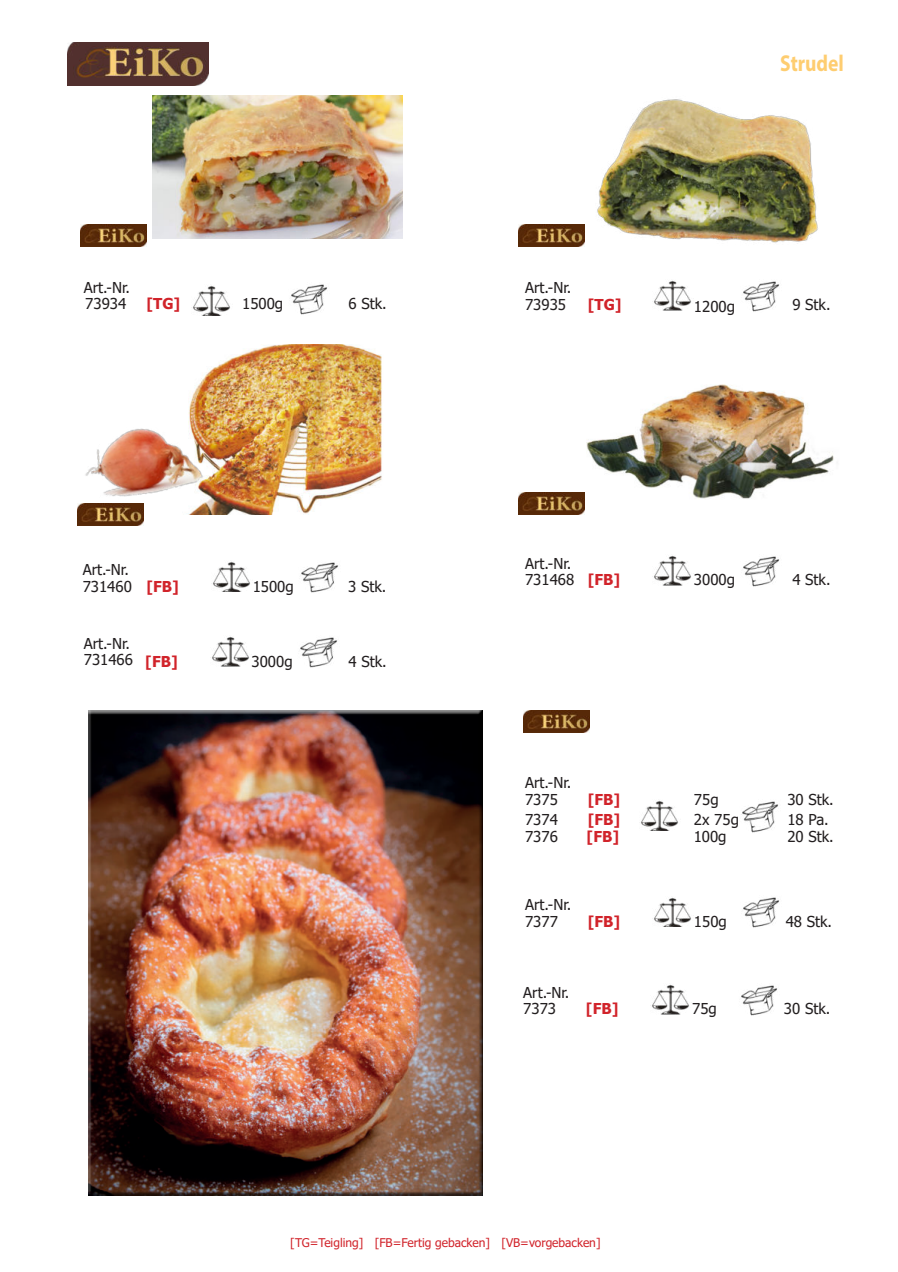
<style>
.page{position:relative;width:898px;height:1272px;background:#fff}
.page>*{position:absolute;margin:0;border:0;box-sizing:border-box;transform-origin:0 0}
.t1{font:700 22.95px "Myriad Pro";color:#fecd70;scale:.85 1}
.t2{font:15px "Tahoma";color:#231f20}
.t3{font:700 15px "Tahoma";color:#d1232a}
.t4{font:12px "Tahoma";color:#d1232a}
.s1{font-weight:700;color:#d1232a}
</style>
<div class="page">
<img style="left:88px;top:710px;width:394px;height:485px">
<img style="left:580px;top:384px;width:254px;height:129px">
<img style="left:67px;top:43px;width:141px;height:42px">
<img style="left:153px;top:95px;width:249px;height:143px">
<img style="left:80px;top:225px;width:67px;height:21px">
<img style="left:291px;top:284px;width:37px;height:31px">
<img style="left:193px;top:285px;width:37px;height:30px">
<img style="left:743px;top:281px;width:37px;height:31px">
<img style="left:652px;top:280px;width:39px;height:30px">
<img style="left:518px;top:225px;width:66px;height:21px">
<img style="left:597px;top:99px;width:221px;height:144px">
<img style="left:741px;top:801px;width:37px;height:32px">
<img style="left:641px;top:800px;width:37px;height:30px">
<img style="left:523px;top:710px;width:66px;height:22px">
<img style="left:743px;top:897px;width:37px;height:31px">
<img style="left:652px;top:897px;width:39px;height:29px">
<img style="left:143px;top:344px;width:239px;height:170px">
<img style="left:301px;top:562px;width:37px;height:31px">
<img style="left:213px;top:561px;width:37px;height:30px">
<img style="left:300px;top:637px;width:37px;height:31px">
<img style="left:210px;top:636px;width:39px;height:30px">
<img style="left:77px;top:510px;width:66px;height:15px">
<img style="left:77px;top:414px;width:130px;height:96px">
<img style="left:518px;top:493px;width:66px;height:21px">
<img style="left:743px;top:556px;width:37px;height:31px">
<img style="left:652px;top:555px;width:39px;height:30px">
<img style="left:741px;top:985px;width:37px;height:31px">
<img style="left:650px;top:984px;width:39px;height:30px">
<h1 class="t1" style="left:780px;top:54px;width:76px">Strudel</h1>
<p class="t2" style="left:84px;top:282px;width:48px">Art.-Nr.</p>
<p class="t2" style="left:85px;top:297px;width:42px">73934</p>
<p class="t2" style="left:525px;top:282px;width:48px">Art.-Nr.</p>
<p class="t3" style="left:146px;top:297px;width:35px">[TG]</p>
<p class="t2" style="left:242px;top:297px;width:43px">1500g</p>
<p class="t2" style="left:348px;top:297px;width:40px">6 Stk.</p>
<p class="t2" style="left:525px;top:299px;width:42px">73935</p>
<p class="t3" style="left:587px;top:299px;width:35px">[TG]</p>
<p class="t2" style="left:693px;top:300px;width:43px">1200g</p>
<p class="t2" style="left:792px;top:299px;width:40px">9 Stk.</p>
<p class="t2" style="left:83px;top:563px;width:48px">Art.-Nr.</p>
<p class="t2" style="left:83px;top:580px;width:98px">731460 <span class="s1">[FB]</span></p>
<p class="t2" style="left:348px;top:580px;width:40px">3 Stk.</p>
<p class="t2" style="left:252px;top:580px;width:43px">1500g</p>
<p class="t2" style="left:84px;top:637px;width:48px">Art.-Nr.</p>
<p class="t2" style="left:84px;top:654px;width:51px">731466</p>
<p class="t3" style="left:145px;top:655px;width:34px">[FB]</p>
<p class="t2" style="left:348px;top:655px;width:40px">4 Stk.</p>
<p class="t2" style="left:251px;top:655px;width:43px">3000g</p>
<p class="t2" style="left:525px;top:557px;width:48px">Art.-Nr.</p>
<p class="t2" style="left:525px;top:574px;width:51px">731468</p>
<p class="t3" style="left:587px;top:574px;width:34px">[FB]</p>
<p class="t2" style="left:693px;top:574px;width:43px">3000g</p>
<p class="t2" style="left:792px;top:574px;width:40px">4 Stk.</p>
<p class="t2" style="left:525px;top:776px;width:48px">Art.-Nr.</p>
<p class="t2" style="left:525px;top:793px;width:34px">7375</p>
<p class="t2" style="left:693px;top:793px;width:26px">75g</p>
<p class="t2" style="left:787px;top:793px;width:48px">30 Stk.</p>
<p class="t3" style="left:587px;top:793px;width:34px">[FB]</p>
<p class="t2" style="left:525px;top:813px;width:34px">7374</p>
<p class="t3" style="left:587px;top:813px;width:34px">[FB]</p>
<p class="t2" style="left:693px;top:813px;width:46px">2x 75g</p>
<p class="t2" style="left:787px;top:813px;width:43px">18 Pa.</p>
<p class="t2" style="left:525px;top:830px;width:34px">7376</p>
<p class="t3" style="left:586px;top:830px;width:34px">[FB]</p>
<p class="t2" style="left:693px;top:830px;width:34px">100g</p>
<p class="t2" style="left:787px;top:830px;width:48px">20 Stk.</p>
<p class="t2" style="left:525px;top:898px;width:48px">Art.-Nr.</p>
<p class="t2" style="left:525px;top:915px;width:34px">7377</p>
<p class="t3" style="left:587px;top:915px;width:34px">[FB]</p>
<p class="t2" style="left:693px;top:915px;width:34px">150g</p>
<p class="t2" style="left:785px;top:915px;width:48px">48 Stk.</p>
<p class="t2" style="left:523px;top:986px;width:48px">Art.-Nr.</p>
<p class="t2" style="left:523px;top:1002px;width:34px">7373</p>
<p class="t3" style="left:585px;top:1002px;width:34px">[FB]</p>
<p class="t2" style="left:692px;top:1002px;width:26px">75g</p>
<p class="t2" style="left:783px;top:1002px;width:48px">30 Stk.</p>
<p class="t4" style="left:290px;top:1237px;width:312px">[TG=Teigling] [FB=Fertig gebacken] [VB=vorgebacken]</p>
</div>
